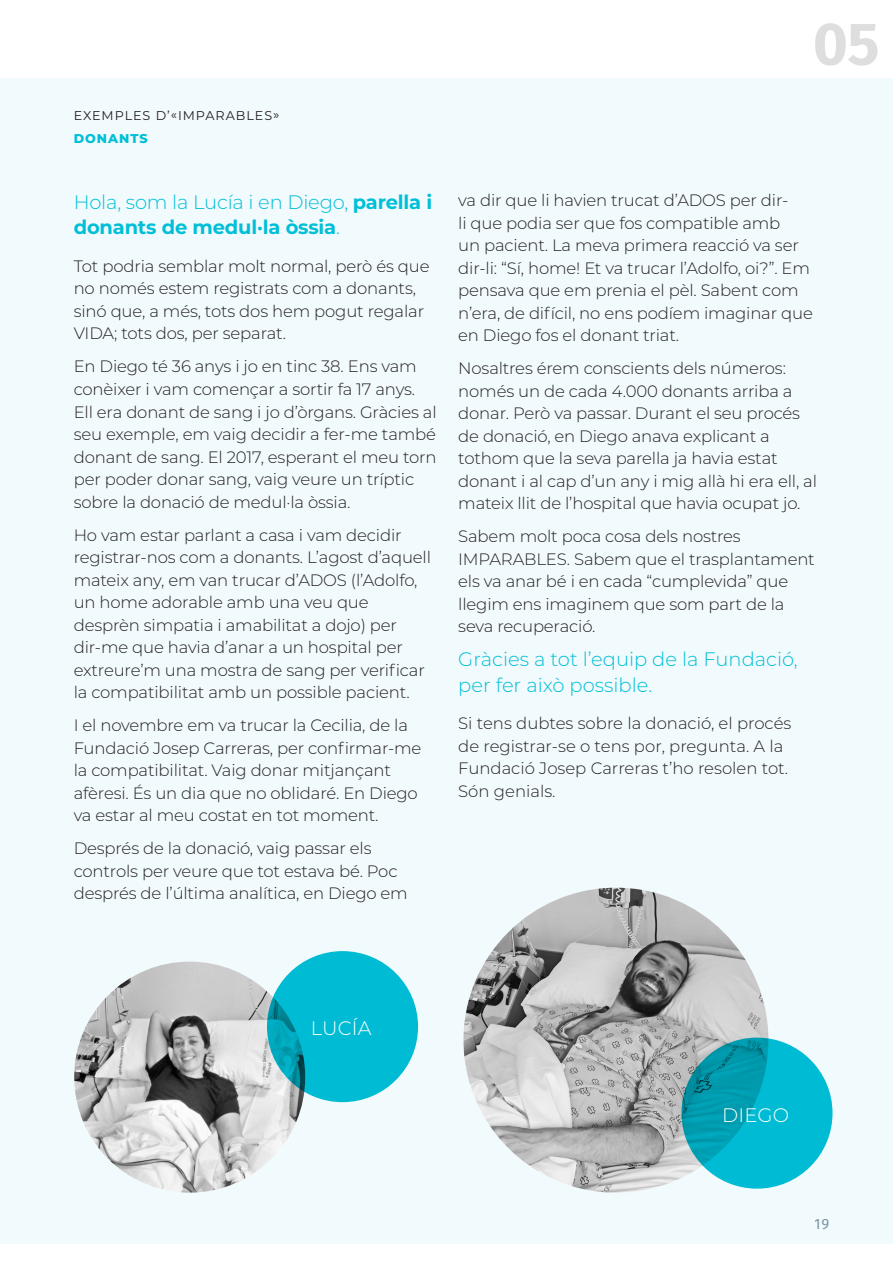
<style>
.page{position:relative;width:893px;height:1263px;background:#fff}
.page>*{position:absolute;margin:0;border:0;box-sizing:border-box;transform-origin:0 0}
.Cover_Main_Theme{font:700 60px "Fira Sans";color:#dedede}
.Copy_Text_3_columns{font:700 19.5px/25.5px "Montserrat";letter-spacing:-.01em;color:#00bfd7}
.Copy_Text_3_columns-2{font:300 19.5px/25.5px "Montserrat";color:#00bfd7}
.Copy_Text_3_columns-3{font:300 19.5px "Montserrat";letter-spacing:.01em;color:#fff}
.Copy_Text_3_columns-4{font:300 16.5px/22.5px "Montserrat";letter-spacing:-.01em;color:#231f20}
.t1{font:15px "Fira Sans";color:#647f8c}
.Copy_Text_1_column{font:12.75px "Montserrat";letter-spacing:.075em;color:#231f20}
.Copy_Text_1_column-2{font:800 12.75px "Montserrat";letter-spacing:.075em;color:#00bfd7}
.s1{font-weight:300}
</style>
<div class="page">
<div style="left:0;top:79px;width:893px;height:1165px;background:#f1fafc"></div>
<img style="left:463px;top:888px;width:305px;height:304px;border-radius:152px">
<img style="left:74px;top:961px;width:231px;height:231px;border-radius:115px">
<div style="left:267px;top:951px;width:151px;height:151px;background:#00bfd7;border-radius:50%"></div>
<svg style="left:681px;top:1037px;width:151px;height:152px;fill:#00bbd4"></svg>
<p class="Copy_Text_1_column" style="left:74px;top:107px;width:207px">EXEMPLES D’«IMPARABLES»</p>
<p class="Copy_Text_1_column-2" style="left:74px;top:129px;width:75px">DONANTS</p>
<p class="Copy_Text_3_columns" style="left:74px;top:188px;width:360px"><span class="s1">Hola, som la Lucía i en Diego,</span> parella i donants de medul·la òssia<span class="s1">.</span></p>
<p class="Copy_Text_3_columns-4" style="left:74px;top:254px;width:357px">Tot podria semblar molt normal, però és que no només estem registrats com a donants, sinó que, a més, tots dos hem pogut regalar VIDA; tots dos, per separat.</p>
<p class="Copy_Text_3_columns-4" style="left:74px;top:355px;width:364px">En Diego té 36 anys i jo en tinc 38. Ens vam conèixer i vam començar a sortir fa 17 anys.<br>Ell era donant de sang i jo d’òrgans. Gràcies al seu exemple, em vaig decidir a fer-me també donant de sang. El 2017, esperant el meu torn per poder donar sang, vaig veure un tríptic sobre la donació de medul·la òssia.</p>
<p class="Copy_Text_3_columns-4" style="left:74px;top:523px;width:359px">Ho vam estar parlant a casa i vam decidir registrar-nos com a donants. L’agost d’aquell mateix any, em van trucar d’ADOS (l’Adolfo, un home adorable amb una veu que desprèn simpatia i amabilitat a dojo) per dir-me que havia d’anar a un hospital per extreure’m una mostra de sang per verificar la compatibilitat amb un possible pacient.</p>
<p class="Copy_Text_3_columns-4" style="left:74px;top:714px;width:349px">I el novembre em va trucar la Cecilia, de la Fundació Josep Carreras, per confirmar-me la compatibilitat. Vaig donar mitjançant afèresi. És un dia que no oblidaré. En Diego va estar al meu costat en tot moment.</p>
<p class="Copy_Text_3_columns-4" style="left:74px;top:837px;width:336px">Després de la donació, vaig passar els controls per veure que tot estava bé. Poc després de l’última analítica, en Diego em</p>
<p class="Cover_Main_Theme" style="left:813px;top:-7px;width:68px">05</p>
<p class="Copy_Text_3_columns-4" style="left:458px;top:188px;width:356px">va dir que li havien trucat d’ADOS per dir-<br>li que podia ser que fos compatible amb<br>un pacient. La meva primera reacció va ser dir-li: “Sí, home! Et va trucar l’Adolfo, oi?”. Em pensava que em prenia el pèl. Sabent com n’era, de difícil, no ens podíem imaginar que en Diego fos el donant triat.</p>
<p class="Copy_Text_3_columns-4" style="left:458px;top:357px;width:360px">Nosaltres érem conscients dels números: només un de cada 4.000 donants arriba a donar. Però va passar. Durant el seu procés de donació, en Diego anava explicant a tothom que la seva parella ja havia estat donant i al cap d’un any i mig allà hi era ell, al mateix llit de l’hospital que havia ocupat jo.</p>
<p class="Copy_Text_3_columns-4" style="left:458px;top:525px;width:358px">Sabem molt poca cosa dels nostres IMPARABLES. Sabem que el trasplantament els va anar bé i en cada “cumplevida” que llegim ens imaginem que som part de la seva recuperació.</p>
<p class="Copy_Text_3_columns-2" style="left:458px;top:646px;width:341px">Gràcies a tot l’equip de la Fundació, per fer això possible.</p>
<p class="Copy_Text_3_columns-4" style="left:458px;top:712px;width:335px">Si tens dubtes sobre la donació, el procés de registrar-se o tens por, pregunta. A la Fundació Josep Carreras t’ho resolen tot.<br>Són genials.</p>
<p class="Copy_Text_3_columns-3" style="left:311px;top:1015px;width:62px">LUCÍA</p>
<p class="Copy_Text_3_columns-3" style="left:722px;top:1102px;width:69px">DIEGO</p>
<p class="t1" style="left:815px;top:1213px;width:16px">19</p>
</div>
